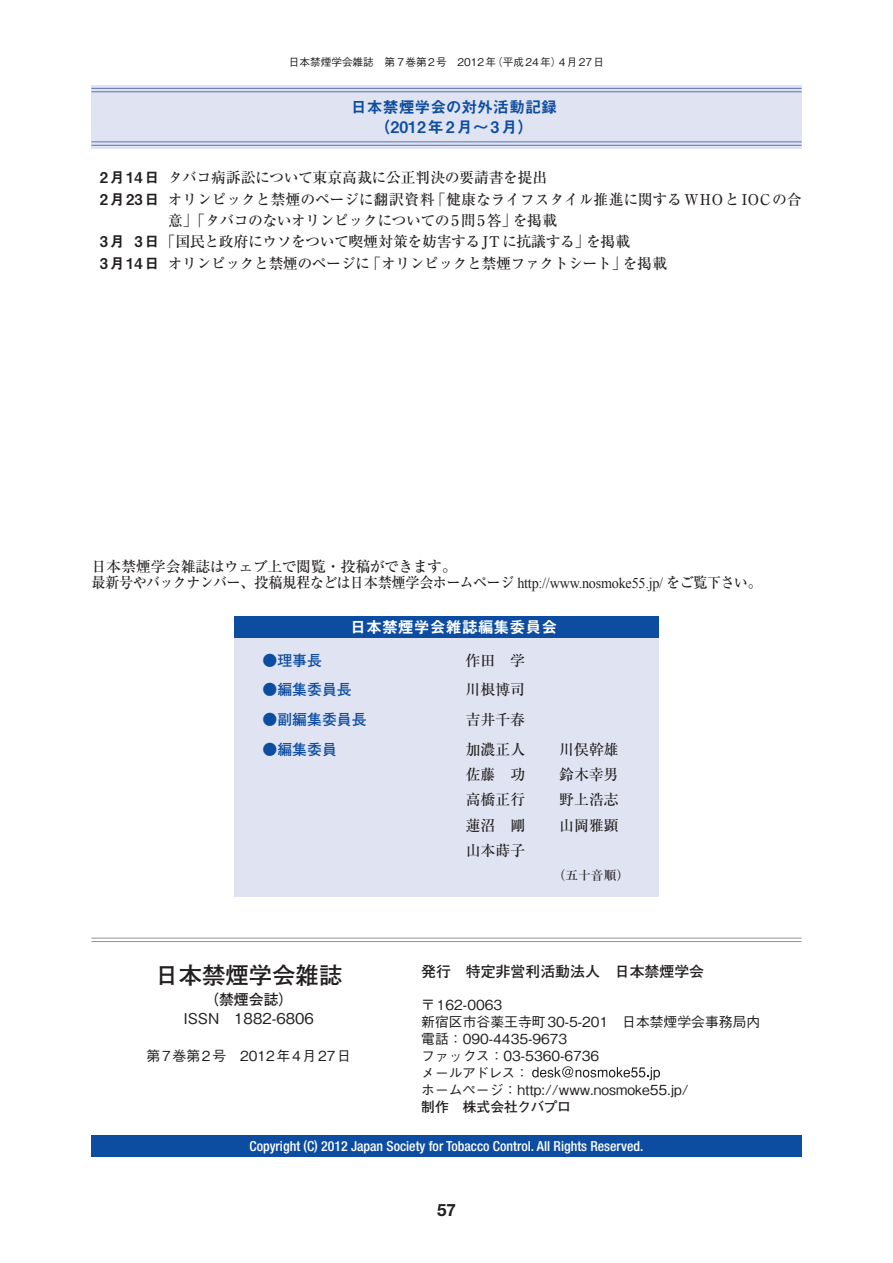
<style>
.page{position:relative;width:893px;height:1263px;background:#fff}
.page>*{position:absolute;margin:0;border:0;box-sizing:border-box;transform-origin:0 0}
.t1{font:700 23.4px "Futo Go B101 Pr 6 N";color:#231f20}
.t2{font:700 16.95px "Helvetica Neue";color:#231f20}
.t3{font:15.9px/19.2px "Midashi Go Pr 6 N MB31";color:#0d4da1;text-align:center}
.t4{font:15.9px "Midashi Go Pr 6 N MB31";color:#fff}
.t5{font:500 14.85px/15.9px "Ryumin Pr 6 N";letter-spacing:-.035em;color:#231f20}
.t6{font:500 14.85px "Ryumin Pr 6 N";letter-spacing:-.015em;color:#231f20}
.t7{font:700 14.85px "Futo Go B101 Pr 6 N";color:#231f20}
.t8{font:700 14.85px "Futo Go B101 Pr 6 N";color:#0d4da1}
.t9{font:500 14.85px "Gothic BBB Pr 6 N";color:#231f20}
.t10{font:500 13.8px/17px "Gothic BBB Pr 6 N";color:#231f20}
.t11{font:500 condensed 13.8px "Helvetica Neue";color:#fff}
.t12{font:500 13.8px "Gothic BBB Pr 6 N";letter-spacing:.125em;color:#231f20}
.t13{font:700 13.8px "Futo Go B101 Pr 6 N";letter-spacing:-.015em;color:#231f20}
.t14{font:500 12.75px "Ryumin Pr 6 N";color:#231f20}
.t15{font:500 10.65px "Gothic BBB Pr 6 N";color:#231f20}
.s1{font-family:"Midashi Go Pr 6 N MB31";font-weight:400}
.s2{font-family:"Times New Roman";font-weight:400}
.s3{font-family:"Ryumin Pr 6 N";font-weight:500}
</style>
<div class="page">
<div style="left:91px;top:1135px;width:710px;height:22px;background:#0d4da1"></div>
<hr style="left:91px;top:938px;width:710px;height:1px;background:#939598">
<hr style="left:91px;top:941px;width:710px;height:1px;background:#939598">
<div style="left:234px;top:637px;width:425px;height:260px;background:#e0e4f2"></div>
<div style="left:234px;top:617px;width:425px;height:21px;background:#0d4da1"></div>
<svg style="left:532px;top:1066px;width:128px;height:14px"></svg>
<div style="left:91px;top:85px;width:710px;height:64px;background:#e0e4f2"></div>
<hr style="left:91px;top:88px;width:710px;height:1px;background:#5b72b7">
<hr style="left:91px;top:91px;width:710px;height:1px;background:#5b72b7">
<hr style="left:91px;top:142px;width:710px;height:1px;background:#5b72b7">
<hr style="left:91px;top:145px;width:710px;height:1px;background:#5b72b7">
<p class="t15" style="left:289px;top:53px;width:317px">日本禁煙学会雑誌　第 7巻第2号　2012年（平成24年）4月27日</p>
<p class="t3" style="left:351px;top:97px;width:208px">日本禁煙学会の対外活動記録（2012年2月〜3月）</p>
<p class="t5" style="left:100px;top:169px;width:449px"><span class="s1">2月14日</span>タバコ病訴訟について東京高裁に公正判決の要請書を提出</p>
<p class="t6" style="left:100px;top:187px;width:703px"><span class="s1">2月23日</span>オリンピックと禁煙のページに翻訳資料「健康なライフスタイル推進に関するWHOとIOCの合</p>
<p class="t5" style="left:168px;top:212px;width:390px">意」「タバコのないオリンピックについての5問5答」を掲載</p>
<p class="t5" style="left:100px;top:233px;width:532px"><span class="s1">3 月 3 日</span>「国民と政府にウソをついて喫煙対策を妨害する JT に抗議する」を掲載</p>
<p class="t5" style="left:100px;top:254px;width:569px"><span class="s1">3月14 日</span>オリンピックと禁煙のページに「オリンピックと禁煙ファクトシート」を掲載</p>
<p class="t5" style="left:91px;top:558px;width:672px">日本禁煙学会雑誌はウェブ上で閲覧・投稿ができます。<br>最新号やバックナンバー、投稿規程などは日本禁煙学会ホームページ <span class="s2">http://www.nosmoke55.jp/</span> をご覧下さい。</p>
<p class="t4" style="left:350px;top:614px;width:209px">日本禁煙学会雑誌編集委員会</p>
<p class="t8" style="left:262px;top:648px;width:61px"><span class="s3">●</span>理事長</p>
<p class="t6" style="left:466px;top:648px;width:61px">作田　学</p>
<p class="t8" style="left:263px;top:678px;width:91px"><span class="s3">●</span>編集委員長</p>
<p class="t6" style="left:466px;top:678px;width:61px">川根博司</p>
<p class="t8" style="left:263px;top:707px;width:106px"><span class="s3">●</span>副編集委員長</p>
<p class="t6" style="left:466px;top:708px;width:61px">吉井千春</p>
<p class="t8" style="left:263px;top:737px;width:76px"><span class="s3">●</span>編集委員</p>
<p class="t6" style="left:466px;top:737px;width:61px">加濃正人</p>
<p class="t6" style="left:559px;top:737px;width:61px">川俣幹雄</p>
<p class="t6" style="left:466px;top:762px;width:61px">佐藤　功</p>
<p class="t6" style="left:559px;top:762px;width:61px">鈴木幸男</p>
<p class="t6" style="left:466px;top:788px;width:61px">高橋正行</p>
<p class="t6" style="left:559px;top:788px;width:61px">野上浩志</p>
<p class="t6" style="left:466px;top:813px;width:61px">蓮沼　剛</p>
<p class="t6" style="left:559px;top:813px;width:61px">山岡雅顕</p>
<p class="t6" style="left:466px;top:839px;width:61px">山本蒔子</p>
<p class="t14" style="left:553px;top:865px;width:78px">（五十音順）</p>
<h1 class="t1" style="left:155px;top:957px;width:189px">日本禁煙学会雑誌</h1>
<p class="t7" style="left:204px;top:987px;width:91px">（禁煙会誌）</p>
<p class="t9" style="left:184px;top:1006px;width:132px">ISSN　1882-6806</p>
<p class="t12" style="left:147px;top:1045px;width:206px">第7巻第2号　2012年4月27日</p>
<p class="t7" style="left:421px;top:959px;width:284px">発行　特定非営利活動法人　日本禁煙学会</p>
<p class="t10" style="left:421px;top:995px;width:341px">〒162-0063<br>新宿区市谷薬王寺町30-5-201　日本禁煙学会事務局内電話：090-4435-9673<br>ファックス：03-5360-6736<br>メールアドレス：<br>ホームページ：http://www.nosmoke55.jp/</p>
<p class="t13" style="left:421px;top:1096px;width:151px">制作　株式会社クバプロ</p>
<p class="t11" style="left:250px;top:1138px;width:395px">Copyright (C) 2012 Japan Society for Tobacco Control. All Rights Reserved.</p>
<p class="t2" style="left:437px;top:1199px;width:20px">57</p>
</div>
